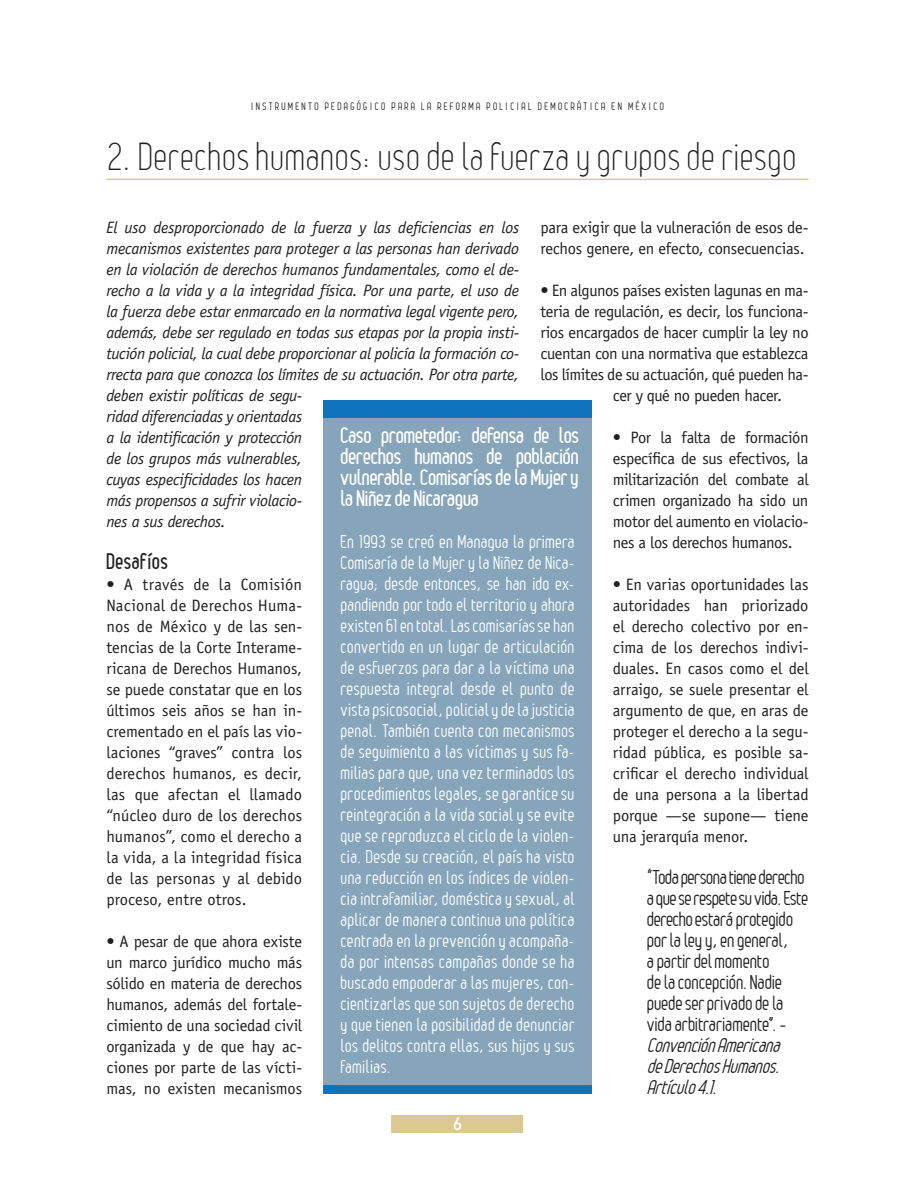
<style>
.page{position:relative;width:915px;height:1191px;background:#fff}
.page>*{position:absolute;margin:0;border:0;box-sizing:border-box;transform-origin:0 0}
.TITULO{font:300 39px "Leger";color:#231f20}
.SUB_TITULO_2{font:700 21px/21px "Leger";color:#fff;text-align:justify}
.SUB_TITULO_1{font:700 21px "Leger";letter-spacing:.045em;color:#231f20}
.LLAMADOS{font:19.5px/21px "Leger";letter-spacing:-.01em;color:#231f20}
.RECUADRO{font:18px/21px "Leger";letter-spacing:.025em;color:#fff;text-align:justify}
.t1{font:500 18px "DIN";color:#fff}
.CUERPO_DE_TEXTO{font:16.5px/21px "Officina Sans";letter-spacing:-.015em;color:#231f20;text-align:justify}
.CUERPO_CURSIVO{font:italic 16.5px/21px "Officina Sans";letter-spacing:-.02em;color:#231f20}
.t2{font:10.5px "Leger";letter-spacing:.22em;color:#231f20}
.s1{font-style:italic}
</style>
<div class="page">
<div style="left:391px;top:1115px;width:132px;height:17px;background:#dbc893"></div>
<hr style="left:106px;top:179px;width:702px;height:1px;background:#dbc893">
<div style="left:323px;top:401px;width:268px;height:692px;background:#86a5bb"></div>
<div style="left:323px;top:401px;width:268px;height:17px;background:#1074bc"></div>
<div style="left:323px;top:1085px;width:268px;height:9px;background:#1074bc"></div>
<p class="t2" style="left:251px;top:100px;width:414px">INSTRUMENTO PEDAGÓGICO PARA LA REFORMA POLICIAL DEMOCRÁTICA EN MÉXICO</p>
<p class="TITULO" style="left:106px;top:135px;width:691px">2. Derechos humanos: uso de la fuerza y grupos de riesgo</p>
<p class="CUERPO_CURSIVO" style="left:106px;top:217px;width:414px">El uso desproporcionado de la fuerza y las deficiencias en los mecanismos existentes para proteger a las personas han derivado en la violación de derechos humanos fundamentales, como el de&shy;recho a la vida y a la integridad física. Por una parte, el uso de la fuerza debe estar enmarcado en la normativa legal vigente pero, además, debe ser regulado en todas sus etapas por la propia insti&shy;tución policial, la cual debe proporcionar al policía la formación co&shy;rrecta para que conozca los límites de su actuación. Por otra parte, deben existir políticas de segu-<br>ridad diferenciadas y orientadas<br>a la identificación y protección<br>de los grupos más vulnerables,<br>cuyas especificidades los hacen<br>más propensos a sufrir violacio-<br>nes a sus derechos.</p>
<p class="SUB_TITULO_1" style="left:106px;top:549px;width:63px">Desafíos</p>
<p class="CUERPO_DE_TEXTO" style="left:106px;top:574px;width:197px">• A través de la Comisión Nacional de Derechos Huma&shy;nos de México y de las sen&shy;tencias de la Corte Interame&shy;ricana de Derechos Humanos, se puede constatar que en los últimos seis años se han in&shy;crementado en el país las vio&shy;laciones “graves” contra los derechos humanos, es decir, las que afectan el llamado “núcleo duro de los derechos humanos”, como el derecho a la vida, a la integridad física de las personas y al debido proceso, entre otros.</p>
<p class="CUERPO_DE_TEXTO" style="left:106px;top:931px;width:197px">• A pesar de que ahora existe un marco jurídico mucho más sólido en materia de derechos humanos, además del fortale&shy;cimiento de una sociedad civil organizada y de que hay ac&shy;ciones por parte de las vícti&shy;mas, no existen mecanismos</p>
<p class="CUERPO_DE_TEXTO" style="left:540px;top:217px;width:269px">para exigir que la vulneración de esos de&shy;rechos genere, en efecto, consecuencias.</p>
<p class="CUERPO_DE_TEXTO" style="left:540px;top:280px;width:269px">• En algunos países existen lagunas en ma&shy;teria de regulación, es decir, los funciona&shy;rios encargados de hacer cumplir la ley no cuentan con una normativa que establezca los límites de su actuación, qué pueden ha-</p>
<p class="CUERPO_DE_TEXTO" style="left:612px;top:385px;width:171px">cer y qué no pueden hacer.</p>
<p class="CUERPO_DE_TEXTO" style="left:612px;top:427px;width:197px">• Por la falta de formación específica de sus efectivos, la militarización del combate al crimen organizado ha sido un motor del aumento en violacio&shy;nes a los derechos humanos.</p>
<p class="CUERPO_DE_TEXTO" style="left:612px;top:574px;width:197px">• En varias oportunidades las autoridades han priorizado el derecho colectivo por en&shy;cima de los derechos indivi&shy;duales. En casos como el del arraigo, se suele presentar el argumento de que, en aras de proteger el derecho a la segu&shy;ridad pública, es posible sa&shy;crificar el derecho individual de una persona a la libertad porque —se supone— tiene una jerarquía menor.</p>
<p class="LLAMADOS" style="left:646px;top:866px;width:163px">“Toda persona tiene derecho a que se respete su vida. Este derecho estará protegido por la ley y, en general,<br>a partir del momento<br>de la concepción. Nadie puede ser privado de la vida arbitrariamente”. –<br><span class="s1">ConvenciónAmericana deDerechosHumanos.<br>Artículo4.1.</span></p>
<p class="SUB_TITULO_2" style="left:340px;top:424px;width:240px">Caso prometedor: defensa de los derechos humanos de población vulnerable. Comisarías de la Mujer y la Niñez de Nicaragua</p>
<p class="RECUADRO" style="left:340px;top:531px;width:235px">En 1993 se creó en Managua la primera Comisaría de la Mujer y la Niñez de Nica&shy;ragua; desde entonces, se han ido ex&shy;pandiendo por todo el territorio y ahora existen 61 en total. Las comisarías se han convertido en un lugar de articulación de esfuerzos para dar a la víctima una respuesta integral desde el punto de vista psicosocial, policial y de la justicia penal. También cuenta con mecanismos de seguimiento a las víctimas y sus fa&shy;milias para que, una vez terminados los procedimientos legales, se garantice su reintegración a la vida social y se evite que se reproduzca el ciclo de la violen&shy;cia. Desde su creación, el país ha visto una reducción en los índices de violen&shy;cia intrafamiliar, doméstica y sexual, al aplicar de manera continua una política centrada en la prevención y acompaña&shy;da por intensas campañas donde se ha buscado empoderar a las mujeres, con&shy;cientizarlas que son sujetos de derecho y que tienen la posibilidad de denunciar los delitos contra ellas, sus hijos y sus familias.</p>
<p class="t1" style="left:453px;top:1112px;width:11px">6</p>
</div>
